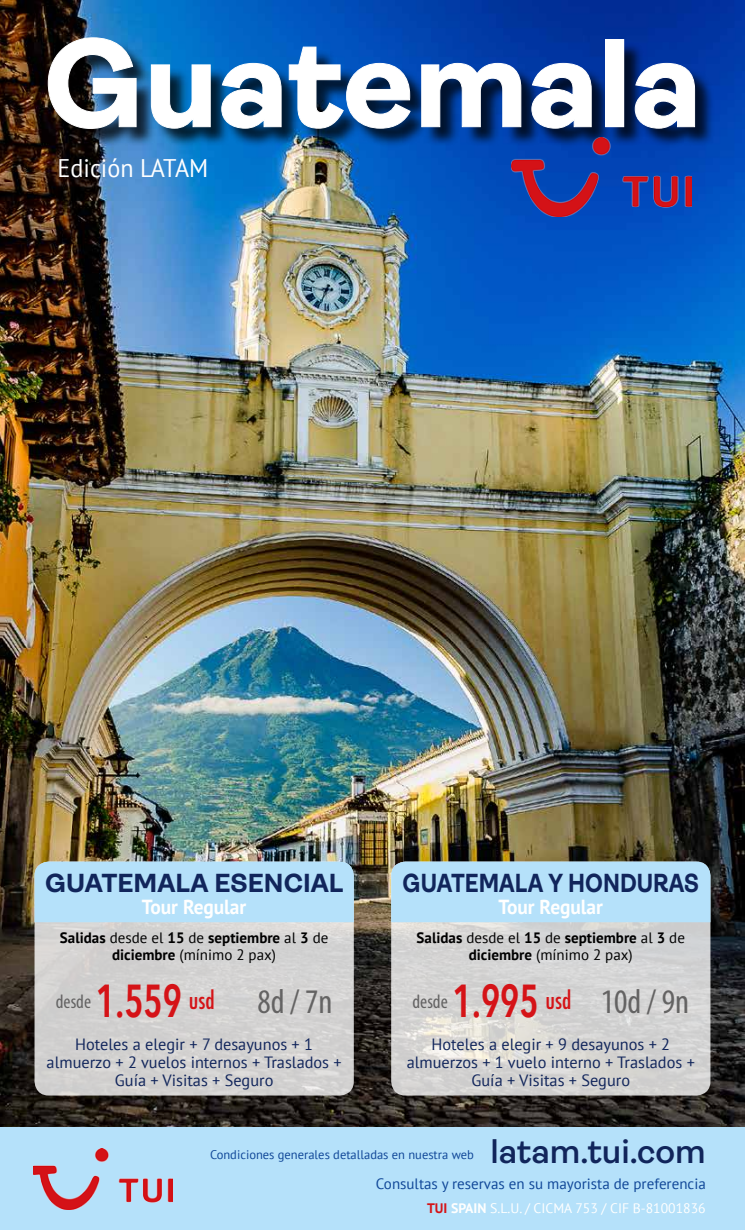
<style>
.page{position:relative;width:745px;height:1230px;background:#fff}
.page>*{position:absolute;margin:0;border:0;box-sizing:border-box;transform-origin:0 0}
.t1{font:700 125.25px "Ambit";color:#fff}
.t2{font:600 46.12px "Avenir Next Condensed";color:#d51317;scale:.83 1}
.t3{font:condensed 34.62px "Myriad Pro";color:#646363}
.t4{font:600 34.25px "Ambit";color:#11255b}
.t5{font:700 26.12px "Ambit";color:#11255b;scale:.86 1}
.t6{font:700 26.12px "Ambit";color:#11255b}
.t7{font:25.5px "PT Sans";color:#fff;scale:.95 1}
.t8{font:700 20.38px "PT Sans";color:#fff;scale:.95 1}
.t9{font:condensed 19.5px "Myriad Pro";color:#646363}
.t10{font:16.25px/18.1px "PT Sans";color:#11255b;text-align:center}
.t11{font:700 15px/17.5px "PT Sans";color:#000;text-align:center}
.t12{font:15px "PT Sans";color:#104798}
.t13{font:13.75px "PT Sans";color:#fff}
.t14{font:12.5px "PT Sans";color:#104798}
.s1{font-weight:400}
.s2{font-family:"Myriad Pro";font-weight:400;font-stretch:condensed;font-size:34.62px;color:#646363}
.s3{font-family:"Avenir Next Condensed";font-weight:600;font-stretch:normal;font-size:46.12px;color:#d51317}
.s4{font-family:"Futura";font-weight:500;font-size:23.75px;color:#d51317}
.s5{font-weight:700;color:#d51317}
.s6{font-weight:700}
</style>
<div class="page">
<img style="left:0;top:0;width:744px;height:1127px">
<div style="left:50px;top:40px;width:664px;height:109px;background:#000;opacity:.75"></div>
<img style="left:48px;top:37px;width:88px;height:92px">
<svg style="left:151px;top:64px;width:59px;height:65px;background:#1a6399"></svg>
<svg style="left:221px;top:63px;width:60px;height:66px;background:#16558c"></svg>
<svg style="left:288px;top:47px;width:122px;height:82px;background:#11498d"></svg>
<svg style="left:421px;top:63px;width:100px;height:64px;background:#133c7f"></svg>
<svg style="left:531px;top:63px;width:60px;height:66px;background:#163778"></svg>
<div style="left:605px;top:39px;width:18px;height:88px;border:1px solid #fff"></div>
<svg style="left:634px;top:63px;width:60px;height:66px;background:#153576"></svg>
<img style="left:511px;top:138px;width:180px;height:78px">
<div style="left:0;top:1127px;width:744px;height:103px;background:#b5e1fa"></div>
<img style="left:33px;top:1148px;width:139px;height:61px">
<div style="left:34px;top:861px;width:319px;height:234px;background:#d2d1d0;border-radius:14px"></div>
<div style="left:34px;top:861px;width:319px;height:61px;background:#b5e1fa"></div>
<svg style="left:391px;top:861px;width:319px;height:234px;background:#d5d4d3"></svg>
<div style="left:391px;top:861px;width:319px;height:61px;background:#b5e1fa"></div>
<h1 class="t1" style="left:43px;top:15px;width:659px">Guatemala</h1>
<h3 class="t7" style="left:57px;top:151px;width:160px">Edición LATAM</h3>
<h3 class="t6" style="left:45px;top:868px;width:299px">GUATEMALA ESENCIAL</h3>
<h3 class="t5" style="left:402px;top:868px;width:346px">GUATEMALA Y HONDURAS</h3>
<p class="t8" style="left:142px;top:893px;width:111px">Tour Regular</p>
<p class="t8" style="left:498px;top:893px;width:111px">Tour Regular</p>
<p class="t11" style="left:60px;top:928px;width:270px">Salidas <span class="s1">desde el</span> 15 <span class="s1">de</span> septiembre <span class="s1">al</span> 3 <span class="s1">de </span>diciembre <span class="s1">(mínimo 2 pax)</span></p>
<p class="t11" style="left:416px;top:928px;width:270px">Salidas <span class="s1">desde el</span> 15 <span class="s1">de</span> septiembre <span class="s1">al</span> 3 <span class="s1">de </span>diciembre <span class="s1">(mínimo 2 pax)</span></p>
<p class="t9" style="left:56px;top:989px;width:37px">desde</p>
<h2 class="t2" style="left:96px;top:960px;width:286px">1.559 <sup>usd</sup> <span class="s2">8d / 7n</span></h2>
<p class="t9" style="left:412px;top:989px;width:37px">desde</p>
<h3 class="t3" style="left:452px;top:980px;width:238px"><span class="s3">1.995</span> <span class="s4">usd</span> 10d / 9n</h3>
<p class="t10" style="left:47px;top:1035px;width:296px">Hoteles a elegir + 7 desayunos + 1 almuerzo + 2 vuelos internos + Traslados +<br>Guía + Visitas + Seguro</p>
<p class="t10" style="left:406px;top:1035px;width:289px">Hoteles a elegir + 9 desayunos + 2 almuerzos + 1 vuelo interno + Traslados +<br>Guía + Visitas + Seguro</p>
<p class="t14" style="left:210px;top:1146px;width:265px">Condiciones generales detalladas en nuestra web</p>
<h3 class="t4" style="left:490px;top:1132px;width:217px">latam.tui.com</h3>
<p class="t12" style="left:375px;top:1174px;width:331px">Consultas y reservas en su mayorista de preferencia</p>
<p class="t13" style="left:427px;top:1198px;width:280px"><span class="s5">TUI</span> <span class="s6">SPAIN</span> S.L.U. / CICMA 753 / CIF B-81001836</p>
</div>
